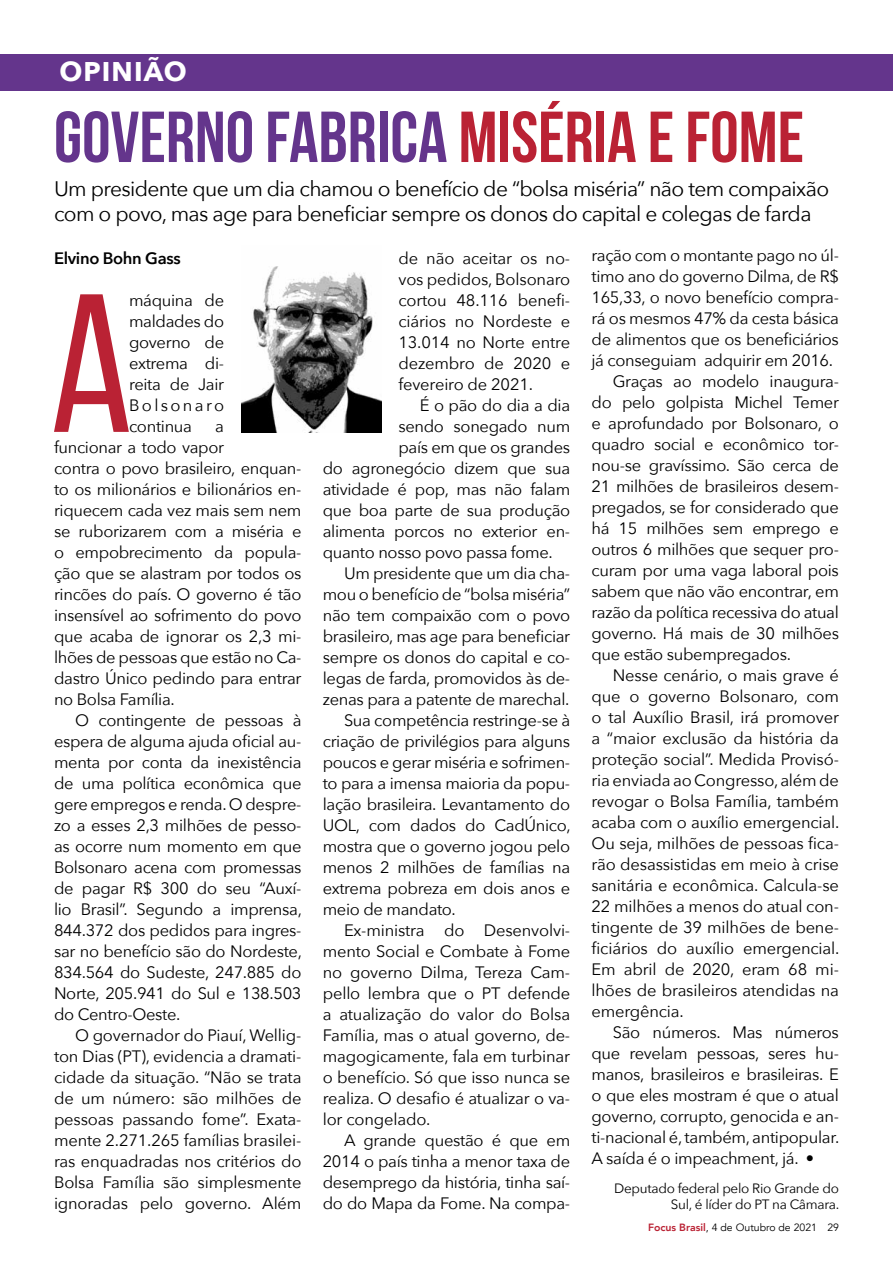
<style>
.page{position:relative;width:893px;height:1263px;background:#fff}
.page>*{position:absolute;margin:0;border:0;box-sizing:border-box;transform-origin:0 0}
.t1{font:196.5px "Bebas Neue";color:#ba2234}
.t2{font:700 72px "Bebas Neue";color:#64358c}
.t3{font:700 27px "Avenir Next";letter-spacing:.04em;color:#fff}
.t4{font:21px/25.2px "Avenir Next";letter-spacing:-.03em;color:#000}
.t5{font:16.5px/21px "Avenir Next";letter-spacing:-.02em;color:#000;text-align:justify}
.t6{font:600 16.5px "Avenir Next";letter-spacing:-.02em;color:#000}
.t7{font:13.5px/16.2px "Avenir Next";letter-spacing:-.02em;color:#000;text-align:right}
.t8{font:10.5px "Avenir";color:#000}
.s1{color:#ba2234}
.s2{font-weight:800;color:#ba2234}
</style>
<div class="page">
<div style="left:0;top:54px;width:893px;height:36px;background:#64358c"></div>
<img style="left:241px;top:266px;width:140px;height:167px">
<h3 class="t3" style="left:60px;top:48px;width:129px">OPINIÃO</h3>
<h2 class="t2" style="left:54px;top:98px;width:752px">GOVERNO FABRICA <span class="s1">MISÉRIA E FOME</span></h2>
<p class="t4" style="left:54px;top:175px;width:777px">Um presidente que um dia chamou o benefício de “bolsa miséria” não tem compaixão com o povo, mas age para beneficiar sempre os donos do capital e colegas de farda</p>
<p class="t6" style="left:54px;top:244px;width:128px">Elvino Bohn Gass</p>
<h1 class="t1" style="left:50px;top:258px;width:84px">A</h1>
<p class="t5" style="left:129px;top:289px;width:97px">máquina de maldades do governo de extrema di&shy;reita de Jair Bolsonaro continua</p>
<p class="t5" style="left:591px;top:244px;width:249px">ração com o montante pago no úl-</p>
<p class="t5" style="left:591px;top:265px;width:249px">timo ano do governo Dilma, de R$</p>
<p class="t5" style="left:591px;top:286px;width:249px">165,33, o novo benefício compra-</p>
<p class="t5" style="left:591px;top:307px;width:249px">rá os mesmos 47% da cesta básica</p>
<p class="t5" style="left:591px;top:328px;width:249px">de alimentos que os beneficiários</p>
<p class="t5" style="left:591px;top:349px;width:243px">já conseguiam adquirir em 2016.</p>
<p class="t5" style="left:613px;top:370px;width:228px">Graças ao modelo inaugura-</p>
<p class="t5" style="left:591px;top:391px;width:249px">do pelo golpista Michel Temer</p>
<p class="t5" style="left:591px;top:412px;width:249px">e aprofundado por Bolsonaro, o</p>
<p class="t5" style="left:591px;top:433px;width:249px">quadro social e econômico tor-</p>
<p class="t5" style="left:591px;top:454px;width:249px">nou-se gravíssimo. São cerca de</p>
<p class="t5" style="left:591px;top:475px;width:249px">21 milhões de brasileiros desem-</p>
<p class="t5" style="left:591px;top:496px;width:249px">pregados, se for considerado que</p>
<p class="t5" style="left:591px;top:517px;width:249px">há 15 milhões sem emprego e</p>
<p class="t5" style="left:591px;top:538px;width:249px">outros 6 milhões que sequer pro-</p>
<p class="t5" style="left:591px;top:559px;width:249px">curam por uma vaga laboral pois</p>
<p class="t5" style="left:591px;top:580px;width:249px">sabem que não vão encontrar, em</p>
<p class="t5" style="left:591px;top:601px;width:249px">razão da política recessiva do atual</p>
<p class="t5" style="left:591px;top:622px;width:249px">governo. Há mais de 30 milhões</p>
<p class="t5" style="left:591px;top:643px;width:201px">que estão subempregados.</p>
<p class="t5" style="left:613px;top:664px;width:228px">Nesse cenário, o mais grave é</p>
<p class="t5" style="left:591px;top:685px;width:249px">que o governo Bolsonaro, com</p>
<p class="t5" style="left:591px;top:706px;width:249px">o tal Auxílio Brasil, irá promover</p>
<p class="t5" style="left:591px;top:727px;width:249px">a “maior exclusão da história da</p>
<p class="t5" style="left:591px;top:748px;width:249px">proteção social”. Medida Provisó-</p>
<p class="t5" style="left:591px;top:769px;width:249px">ria enviada ao Congresso, além de</p>
<p class="t5" style="left:591px;top:790px;width:249px">revogar o Bolsa Família, também</p>
<p class="t5" style="left:591px;top:811px;width:249px">acaba com o auxílio emergencial.</p>
<p class="t5" style="left:591px;top:832px;width:249px">Ou seja, milhões de pessoas fica-</p>
<p class="t5" style="left:591px;top:853px;width:249px">rão desassistidas em meio à crise</p>
<p class="t5" style="left:591px;top:874px;width:249px">sanitária e econômica. Calcula-se</p>
<p class="t5" style="left:591px;top:895px;width:249px">22 milhões a menos do atual con-</p>
<p class="t5" style="left:591px;top:916px;width:249px">tingente de 39 milhões de bene-</p>
<p class="t5" style="left:591px;top:937px;width:249px">ficiários do auxílio emergencial.</p>
<p class="t5" style="left:591px;top:958px;width:249px">Em abril de 2020, eram 68 mi-</p>
<p class="t5" style="left:591px;top:979px;width:249px">lhões de brasileiros atendidas na</p>
<p class="t5" style="left:591px;top:1000px;width:94px">emergência.</p>
<p class="t5" style="left:613px;top:1021px;width:228px">São números. Mas números</p>
<p class="t5" style="left:591px;top:1042px;width:249px">que revelam pessoas, seres hu-</p>
<p class="t5" style="left:591px;top:1063px;width:249px">manos, brasileiros e brasileiras. E</p>
<p class="t5" style="left:591px;top:1084px;width:249px">o que eles mostram é que o atual</p>
<p class="t5" style="left:591px;top:1105px;width:249px">governo, corrupto, genocida e an-</p>
<p class="t5" style="left:591px;top:1126px;width:249px">ti-nacional é, também, antipopular.</p>
<p class="t5" style="left:591px;top:1147px;width:224px">A saída é o impeachment, já. •</p>
<p class="t7" style="left:614px;top:1179px;width:227px">Deputado federal pelo Rio Grande do<br>Sul, é líder do PT na Câmara.</p>
<p class="t5" style="left:398px;top:247px;width:173px">de não aceitar os no&shy;vos pedidos, Bolsonaro cortou 48.116 benefi&shy;ciários no Nordeste e 13.014 no Norte entre dezembro de 2020 e fevereiro de 2021.</p>
<p class="t5" style="left:420px;top:394px;width:152px">É o pão do dia a dia</p>
<p class="t5" style="left:398px;top:415px;width:173px">sendo sonegado num</p>
<p class="t5" style="left:398px;top:436px;width:173px">país em que os grandes</p>
<p class="t5" style="left:323px;top:457px;width:249px">do agronegócio dizem que sua</p>
<p class="t5" style="left:323px;top:478px;width:249px">atividade é pop, mas não falam</p>
<p class="t5" style="left:323px;top:499px;width:249px">que boa parte de sua produção</p>
<p class="t5" style="left:323px;top:520px;width:249px">alimenta porcos no exterior en-</p>
<p class="t5" style="left:323px;top:541px;width:232px">quanto nosso povo passa fome.</p>
<p class="t5" style="left:344px;top:562px;width:228px">Um presidente que um dia cha-</p>
<p class="t5" style="left:323px;top:583px;width:249px">mou o benefício de “bolsa miséria”</p>
<p class="t5" style="left:323px;top:604px;width:249px">não tem compaixão com o povo</p>
<p class="t5" style="left:323px;top:625px;width:249px">brasileiro, mas age para beneficiar</p>
<p class="t5" style="left:323px;top:646px;width:249px">sempre os donos do capital e co-</p>
<p class="t5" style="left:323px;top:667px;width:249px">legas de farda, promovidos às de-</p>
<p class="t5" style="left:323px;top:688px;width:248px">zenas para a patente de marechal.</p>
<p class="t5" style="left:344px;top:709px;width:228px">Sua competência restringe-se à</p>
<p class="t5" style="left:323px;top:730px;width:249px">criação de privilégios para alguns</p>
<p class="t5" style="left:323px;top:751px;width:249px">poucos e gerar miséria e sofrimen-</p>
<p class="t5" style="left:323px;top:772px;width:249px">to para a imensa maioria da popu-</p>
<p class="t5" style="left:323px;top:793px;width:249px">lação brasileira. Levantamento do</p>
<p class="t5" style="left:323px;top:814px;width:249px">UOL, com dados do CadÚnico,</p>
<p class="t5" style="left:323px;top:835px;width:249px">mostra que o governo jogou pelo</p>
<p class="t5" style="left:323px;top:856px;width:249px">menos 2 milhões de famílias na</p>
<p class="t5" style="left:323px;top:877px;width:249px">extrema pobreza em dois anos e</p>
<p class="t5" style="left:323px;top:898px;width:134px">meio de mandato.</p>
<p class="t5" style="left:344px;top:919px;width:228px">Ex-ministra do Desenvolvi-</p>
<p class="t5" style="left:323px;top:940px;width:249px">mento Social e Combate à Fome</p>
<p class="t5" style="left:323px;top:961px;width:249px">no governo Dilma, Tereza Cam-</p>
<p class="t5" style="left:323px;top:982px;width:249px">pello lembra que o PT defende</p>
<p class="t5" style="left:323px;top:1003px;width:249px">a atualização do valor do Bolsa</p>
<p class="t5" style="left:323px;top:1024px;width:249px">Família, mas o atual governo, de-</p>
<p class="t5" style="left:323px;top:1045px;width:249px">magogicamente, fala em turbinar</p>
<p class="t5" style="left:323px;top:1066px;width:249px">o benefício. Só que isso nunca se</p>
<p class="t5" style="left:323px;top:1087px;width:249px">realiza. O desafio é atualizar o va-</p>
<p class="t5" style="left:323px;top:1108px;width:109px">lor congelado.</p>
<p class="t5" style="left:344px;top:1129px;width:228px">A grande questão é que em</p>
<p class="t5" style="left:323px;top:1150px;width:249px">2014 o país tinha a menor taxa de</p>
<p class="t5" style="left:323px;top:1171px;width:249px">desemprego da história, tinha saí-</p>
<p class="t5" style="left:323px;top:1192px;width:249px">do do Mapa da Fome. Na compa-</p>
<p class="t5" style="left:54px;top:415px;width:249px;text-align:left;text-indent:161px">a<br>funcionar a todo vapor<br>contra o povo brasileiro, enquan&shy;to os milionários e bilionários en&shy;riquecem cada vez mais sem nem se ruborizarem com a miséria e o empobrecimento da popula&shy;ção que se alastram por todos os rincões do país. O governo é tão insensível ao sofrimento do povo que acaba de ignorar os 2,3 mi&shy;lhões de pessoas que estão no Ca&shy;dastro Único pedindo para entrar no Bolsa Família.</p>
<p class="t5" style="left:54px;top:709px;width:249px;text-indent:21px">O contingente de pessoas à espera de alguma ajuda oficial au&shy;menta por conta da inexistência de uma política econômica que gere empregos e renda. O despre&shy;zo a esses 2,3 milhões de pesso&shy;as ocorre num momento em que Bolsonaro acena com promessas de pagar R$ 300 do seu “Auxí&shy;lio Brasil”. Segundo a imprensa, 844.372 dos pedidos para ingres&shy;sar no benefício são do Nordeste, 834.564 do Sudeste, 247.885 do Norte, 205.941 do Sul e 138.503 do Centro-Oeste.</p>
<p class="t5" style="left:54px;top:1024px;width:249px;text-indent:21px">O governador do Piauí, Wellig&shy;ton Dias (PT), evidencia a dramati&shy;cidade da situação. “Não se trata de um número: são milhões de pessoas passando fome”. Exata&shy;mente 2.271.265 famílias brasilei&shy;ras enquadradas nos critérios do Bolsa Família são simplesmente ignoradas pelo governo. Além</p>
<p class="t8" style="left:648px;top:1221px;width:193px"><span class="s2">Focus Brasil</span>, 4 de Outubro de 2021 29</p>
</div>
